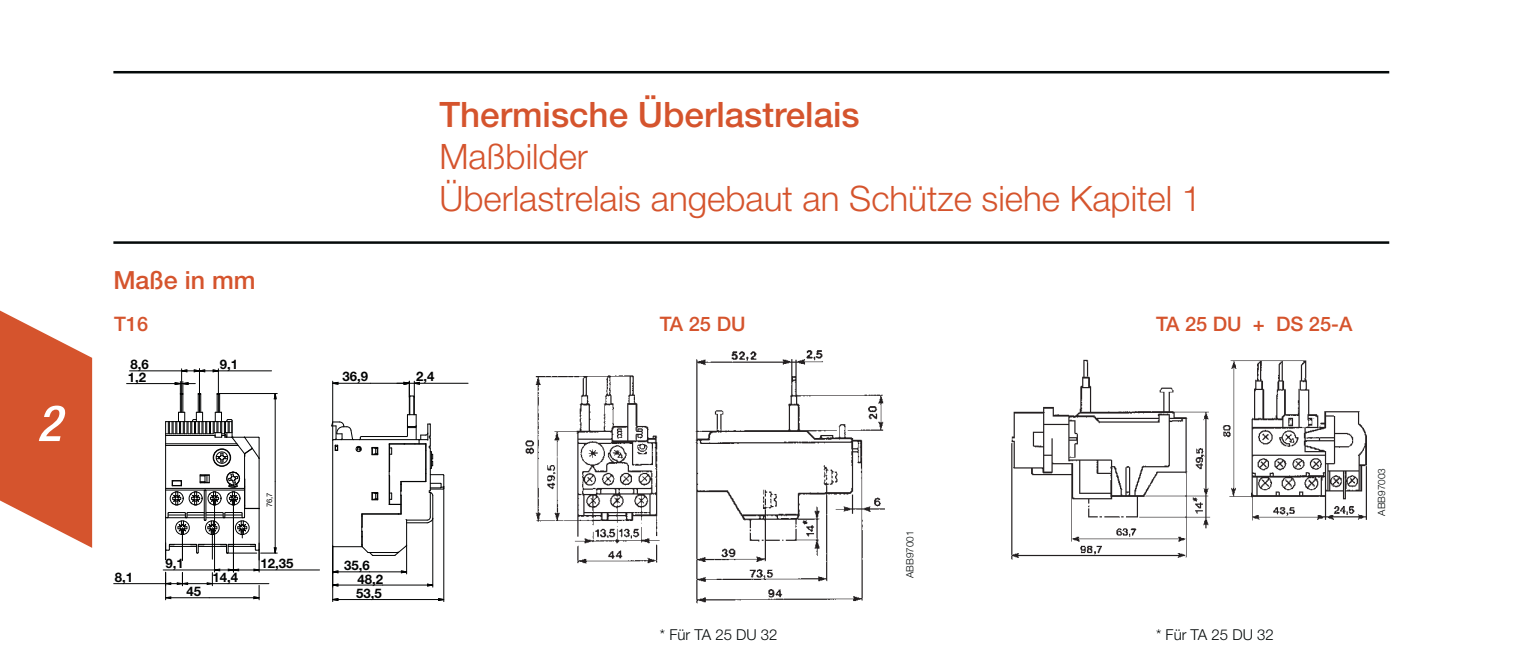
<style>
.page{position:relative;width:1531px;height:660px;background:#fff}
.page>*{position:absolute;margin:0;border:0;box-sizing:border-box;transform-origin:0 0}
.t1{font:italic 500 condensed 50px "Helvetica Neue LT";color:#fff}
.t2{font:300 35px/42px "Helvetica Neue LT";color:#d5542d}
.t3{font:500 35px "Helvetica Neue LT";color:#d5542d}
.t4{font:500 25px "Helvetica Neue LT";color:#d5542d}
.t5{font:500 20px "Helvetica Neue LT";color:#d5542d}
.t6{font:300 15px "Helvetica Neue LT";color:#040909}
.t7{font:700 13.25px/14px "Helvetica Neue LT";color:#010202}
.t8{font:300 10px "Helvetica Neue LT";color:#040909}
.t9{font:7.75px "Helvetica Neue LT";color:#010202}
</style>
<div class="page">
<hr style="left:113px;top:71px;width:1276px;height:2px;background:#040909">
<hr style="left:113px;top:241px;width:1276px;height:2px;background:#040909">
<svg style="left:0;top:310px;width:92px;height:237px"></svg>
<img style="left:1011px;top:359px;width:356px;height:201px">
<img style="left:525px;top:350px;width:360px;height:254px">
<hr style="left:432px;top:518px;width:1px;height:68px;background:#010202">
<hr style="left:383px;top:584px;width:50px;height:1px;background:#010202">
<hr style="left:333px;top:584px;width:50px;height:1px;background:#010202">
<svg style="left:427px;top:582px;width:7px;height:4px"></svg>
<svg style="left:333px;top:582px;width:6px;height:4px"></svg>
<hr style="left:397px;top:382px;width:71px;height:1px;background:#010202">
<svg style="left:331px;top:381px;width:113px;height:192px"></svg>
<hr style="left:443px;top:486px;width:1px;height:114px;background:#010202">
<hr style="left:332px;top:545px;width:1px;height:55px;background:#010202">
<hr style="left:384px;top:598px;width:60px;height:1px;background:#010202">
<hr style="left:333px;top:598px;width:51px;height:1px;background:#010202">
<svg style="left:438px;top:597px;width:7px;height:3px"></svg>
<svg style="left:332px;top:597px;width:7px;height:3px"></svg>
<hr style="left:259px;top:458px;width:1px;height:50px;background:#010202">
<hr style="left:165px;top:421px;width:1px;height:95px;background:#010202">
<hr style="left:244px;top:453px;width:1px;height:63px;background:#010202">
<div style="left:213px;top:448px;width:18px;height:18px;border:1px solid #010202;border-radius:50%"></div>
<hr style="left:127px;top:383px;width:53px;height:1px;background:#010202">
<hr style="left:218px;top:370px;width:54px;height:1px;background:#010202">
<hr style="left:130px;top:370px;width:69px;height:1px;background:#010202">
<svg style="left:166px;top:368px;width:94px;height:95px"></svg>
<hr style="left:220px;top:393px;width:57px;height:1px;background:#010202">
<hr style="left:275px;top:393px;width:1px;height:88px;background:#010202">
<svg style="left:273px;top:394px;width:4px;height:5px"></svg>
<hr style="left:114px;top:582px;width:52px;height:1px;background:#010202">
<hr style="left:259px;top:569px;width:61px;height:1px;background:#010202">
<hr style="left:163px;top:569px;width:70px;height:1px;background:#010202">
<svg style="left:165px;top:471px;width:112px;height:128px"></svg>
<h1 class="t1" style="left:37px;top:405px;width:26px">2</h1>
<p class="t4" style="left:113px;top:271px;width:144px">Maße in mm</p>
<p class="t3" style="left:439px;top:102px;width:422px">Thermische Überlastrelais</p>
<p class="t2" style="left:439px;top:139px;width:763px">Maßbilder<br>Überlastrelais angebaut an Schütze siehe Kapitel 1</p>
<p class="t5" style="left:114px;top:316px;width:36px">T16</p>
<p class="t5" style="left:660px;top:316px;width:87px">TA 25 DU</p>
<p class="t5" style="left:1156px;top:316px;width:198px">TA 25 DU + DS 25-A</p>
<p class="t7" style="left:131px;top:358px;width:20px">8,6</p>
<p class="t7" style="left:220px;top:358px;width:20px">9,1</p>
<p class="t7" style="left:128px;top:371px;width:20px">1,2</p>
<p class="t7" style="left:342px;top:370px;width:27px">36,9</p>
<p class="t7" style="left:416px;top:370px;width:20px">2,4</p>
<p class="t9" style="left:267px;top:507px;width:16px;rotate:-90deg">76,7</p>
<p class="t7" style="left:165px;top:557px;width:20px">9,1</p>
<p class="t7" style="left:260px;top:557px;width:34px">12,35</p>
<p class="t7" style="left:115px;top:571px;width:20px">8,1</p>
<p class="t7" style="left:213px;top:571px;width:27px">14,4</p>
<p class="t7" style="left:186px;top:585px;width:16px">45</p>
<p class="t7" style="left:357px;top:559px;width:27px;text-indent:-13px">35,6<br>48,2</p>
<p class="t7" style="left:356px;top:587px;width:27px">53,5</p>
<p class="t8" style="left:906px;top:577px;width:49px;rotate:-90deg">ABB97001</p>
<p class="t6" style="left:660px;top:628px;width:119px">* Für TA 25 DU 32</p>
<p class="t6" style="left:1156px;top:628px;width:119px">* Für TA 25 DU 32</p>
<p class="t8" style="left:1378px;top:515px;width:49px;rotate:-90deg">ABB97003</p>
</div>
